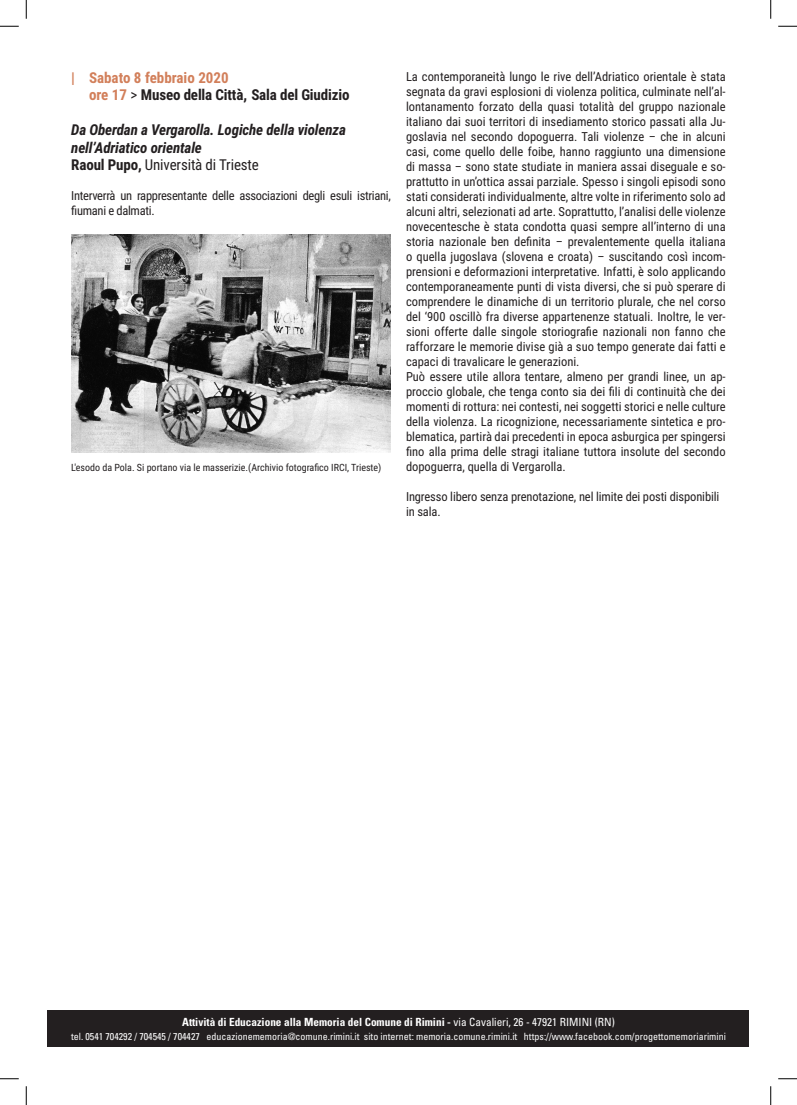
<style>
.page{position:relative;width:797px;height:1105px;background:#fff}
.page>*{position:absolute;margin:0;border:0;box-sizing:border-box;transform-origin:0 0}
.t1{font:italic 700 15px/17.5px "Roboto Condensed";letter-spacing:-.01em;color:#231f20}
.t2{font:700 15px/17.5px "Roboto Condensed";letter-spacing:-.01em;color:#231f20}
.t3{font:12.5px/15px "Roboto Condensed";color:#231f20}
.t4{font:12.5px/15px "Roboto Condensed";letter-spacing:-.025em;color:#231f20}
.t5{font:700 condensed 11.25px "Univers LT Std";color:#fff}
.t6{font:condensed 10px "Univers LT Std";color:#fff}
.t7{font:10px "Roboto Condensed";color:#231f20}
.s1{color:#d27f5a}
.s2{font-weight:400}
.s3{font-style:normal}
.s4{font-weight:400;font-style:normal}
</style>
<div class="page">
<img style="left:71px;top:234px;width:320px;height:218px">
<div style="left:48px;top:1011px;width:701px;height:36px;background:#231f20"></div>
<svg style="left:0;top:25px;width:19px;height:2px"></svg>
<svg style="left:778px;top:25px;width:19px;height:2px"></svg>
<svg style="left:0;top:1078px;width:19px;height:1px"></svg>
<svg style="left:778px;top:1078px;width:19px;height:1px"></svg>
<svg style="left:25px;top:0;width:2px;height:19px"></svg>
<svg style="left:25px;top:1086px;width:2px;height:19px"></svg>
<svg style="left:770px;top:0;width:1px;height:19px"></svg>
<svg style="left:770px;top:1086px;width:1px;height:19px"></svg>
<p class="t2" style="left:89px;top:68px;width:262px;text-indent:-18px"><span class="s1">| Sabato 8 febbraio 2020<br>ore 17</span> <span class="s2">&gt;</span> Museo della Città, Sala del Giudizio</p>
<p class="t1" style="left:71px;top:120px;width:276px">Da Oberdan a Vergarolla. Logiche della violenza nell’Adriatico orientale<br><span class="s3">Raoul Pupo,</span> <span class="s4">Università di Trieste</span></p>
<p class="t4" style="left:71px;top:188px;width:321px">Interverrà un rappresentante delle associazioni degli esuli istriani, fiumani e dalmati.</p>
<p class="t7" style="left:71px;top:460px;width:312px">L'esodo da Pola. Si portano via le masserizie.(Archivio fotografico IRCI, Trieste)</p>
<p class="t3" style="left:406px;top:68px;width:321px">La contemporaneità lungo le rive dell’Adriatico orientale è stata segnata da gravi esplosioni di violenza politica, culminate nell’al&shy;lontanamento forzato della quasi totalità del gruppo nazionale italiano dai suoi territori di insediamento storico passati alla Ju&shy;goslavia nel secondo dopoguerra. Tali violenze – che in alcuni casi, come quello delle foibe, hanno raggiunto una dimensione di massa – sono state studiate in maniera assai diseguale e so&shy;prattutto in un’ottica assai parziale. Spesso i singoli episodi sono stati considerati individualmente, altre volte in riferimento solo ad alcuni altri, selezionati ad arte. Soprattutto, l’analisi delle violenze novecentesche è stata condotta quasi sempre all’interno di una storia nazionale ben definita – prevalentemente quella italiana o quella jugoslava (slovena e croata) – suscitando così incom&shy;prensioni e deformazioni interpretative. Infatti, è solo applicando contemporaneamente punti di vista diversi, che si può sperare di comprendere le dinamiche di un territorio plurale, che nel corso del ‘900 oscillò fra diverse appartenenze statuali. Inoltre, le ver&shy;sioni offerte dalle singole storiografie nazionali non fanno che rafforzare le memorie divise già a suo tempo generate dai fatti e capaci di travalicare le generazioni.<br>Può essere utile allora tentare, almeno per grandi linee, un ap&shy;proccio globale, che tenga conto sia dei fili di continuità che dei momenti di rottura: nei contesti, nei soggetti storici e nelle culture della violenza. La ricognizione, necessariamente sintetica e pro&shy;blematica, partirà dai precedenti in epoca asburgica per spingersi fino alla prima delle stragi italiane tuttora insolute del secondo dopoguerra, quella di Vergarolla.</p>
<p class="t3" style="left:406px;top:488px;width:315px">Ingresso libero senza prenotazione, nel limite dei posti disponibili in sala.</p>
<p class="t5" style="left:182px;top:1015px;width:434px">Attività di Educazione alla Memoria del Comune di Rimini - <span class="s2">via Cavalieri, 26 - 47921 RIMINI (RN)</span></p>
<p class="t6" style="left:71px;top:1030px;width:656px">tel. 0541 704292 / 704545 / 704427 educazionememoria@comune.rimini.it sito internet: memoria.comune.rimini.it https://www.facebook.com/progettomemoriarimini</p>
</div>
